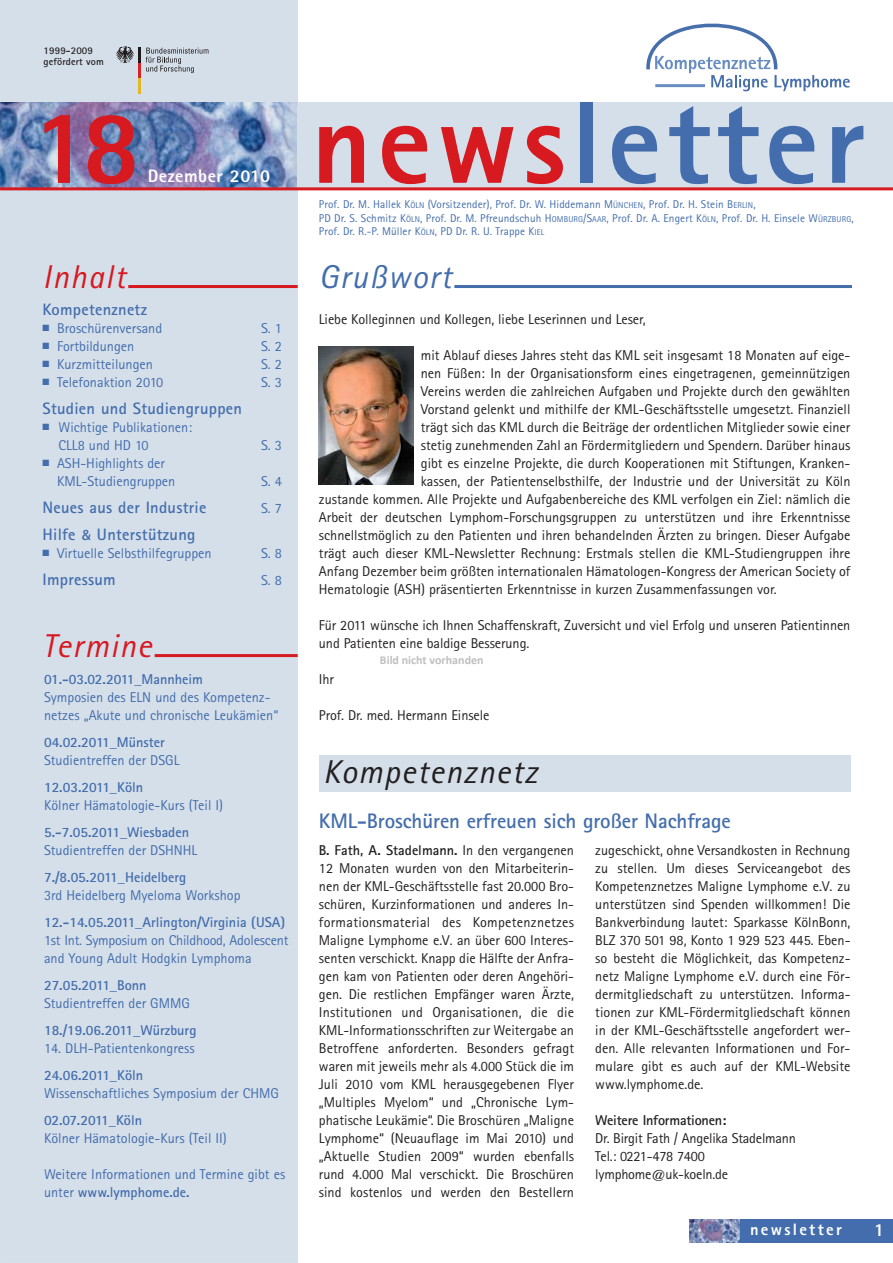
<style>
.page{position:relative;width:893px;height:1263px;background:#fff}
.page>*{position:absolute;margin:0;border:0;box-sizing:border-box;transform-origin:0 0}
.t1{font:800 117px "Rotis Sans Serif";letter-spacing:.045em;color:#436dac}
.t2{font:800 105px "Rotis Sans Serif";color:#d71920}
.t3{font:italic 33px "Rotis Sans Serif";letter-spacing:.04em;color:#d71920}
.t4{font:italic 33px "Rotis Sans Serif";letter-spacing:.04em;color:#231f20}
.t5{font:italic 33px "Rotis Sans Serif";letter-spacing:.04em;color:#436dac}
.t6{font:700 21px "Rotis Sans Serif";letter-spacing:-.005em;color:#436dac}
.t7{font:800 18px "Rotis Sans Serif";letter-spacing:.03em;color:#fff}
.t8{font:700 16.5px "Rotis Sans Serif";letter-spacing:.015em;color:#436dac}
.t9{font:800 16.5px "Rotis Sans Serif";letter-spacing:.14em;color:#fff}
.t10{font:14.25px/18px "Rotis Sans Serif";color:#231f20}
.t11{font:14.25px/18px "Rotis Sans Serif";color:#436dac}
.t12{font:700 14.25px "Rotis Sans Serif";color:#436dac}
.t13{font:700 14.25px "Rotis Sans Serif";letter-spacing:-.015em;color:#231f20}
.t14{font:700 12px "Calibri";color:#bfbfbf}
.t15{font:11.25px/13.5px "Rotis Sans Serif";letter-spacing:.01em;color:#436dac}
.t16{font:700 10.2px/10.6px "Rotis Sans Serif";letter-spacing:.01em;color:#231f20}
.s1{font-family:"Quay Itc T";font-size:15px}
.s2{font-weight:700}
.s3{color:#d71920}
.s4{font-size:8.4px}
</style>
<div class="page">
<div style="left:0;top:0;width:298px;height:1263px;background:#d5dfea"></div>
<img style="left:0;top:102px;width:297px;height:85px">
<div style="left:319px;top:755px;width:531px;height:36px;background:#d5dfea"></div>
<div style="left:690px;top:1219px;width:203px;height:24px;background:#436dac"></div>
<img style="left:690px;top:1219px;width:49px;height:24px">
<div style="left:298px;top:102px;width:595px;height:87px;background:#d5dfea"></div>
<hr style="left:128px;top:285px;width:170px;height:3px;background:#d71920">
<img style="left:319px;top:347px;width:94px;height:138px">
<hr style="left:155px;top:654px;width:143px;height:3px;background:#d71920">
<svg style="left:116px;top:46px;width:92px;height:48px"></svg>
<svg style="left:646px;top:23px;width:204px;height:68px"></svg>
<hr style="left:0;top:187px;width:893px;height:3px;background:#d71920">
<hr style="left:454px;top:285px;width:398px;height:3px;background:#436dac">
<p class="t16" style="left:44px;top:46px;width:62px">1999-2009 gefördert vom</p>
<h2 class="t2" style="left:32px;top:110px;width:109px">18</h2>
<p class="t7" style="left:148px;top:170px;width:124px">Dezember 2010</p>
<h3 class="t3" style="left:43px;top:265px;width:84px">Inhalt</h3>
<p class="t8" style="left:43px;top:304px;width:106px">Kompetenznetz</p>
<p class="t11" style="left:43px;top:321px;width:121px">■ Broschürenversand</p>
<p class="t11" style="left:261px;top:321px;width:22px">S. 1</p>
<p class="t11" style="left:43px;top:339px;width:93px">■ Fortbildungen</p>
<p class="t11" style="left:261px;top:339px;width:22px">S. 2</p>
<p class="t11" style="left:43px;top:357px;width:112px">■ Kurzmitteilungen</p>
<p class="t11" style="left:261px;top:357px;width:22px">S. 2</p>
<p class="t11" style="left:43px;top:375px;width:122px">■ Telefonaktion 2010</p>
<p class="t11" style="left:261px;top:375px;width:22px">S. 3</p>
<p class="t8" style="left:43px;top:403px;width:201px">Studien und Studiengruppen</p>
<p class="t11" style="left:58px;top:420px;width:135px;text-indent:-16px">■ Wichtige Publikationen:<br>CLL8 und HD 10</p>
<p class="t11" style="left:261px;top:438px;width:22px">S. 3</p>
<p class="t11" style="left:57px;top:456px;width:120px;text-indent:-15px">■ ASH-Highlights der<br>KML-Studiengruppen</p>
<p class="t11" style="left:261px;top:474px;width:22px">S. 4</p>
<p class="t8" style="left:43px;top:502px;width:165px">Neues aus der Industrie</p>
<p class="t11" style="left:261px;top:501px;width:22px">S. 7</p>
<p class="t8" style="left:43px;top:529px;width:154px">Hilfe <span class="s1">&amp;</span> Unterstützung</p>
<p class="t11" style="left:43px;top:546px;width:171px">■ Virtuelle Selbsthilfegruppen</p>
<p class="t11" style="left:261px;top:546px;width:22px">S. 8</p>
<p class="t8" style="left:43px;top:574px;width:75px">Impressum</p>
<p class="t11" style="left:261px;top:573px;width:22px">S. 8</p>
<h3 class="t3" style="left:43px;top:634px;width:111px">Termine</h3>
<p class="t12" style="left:44px;top:674px;width:161px">01.-03.02.2011_Mannheim</p>
<p class="t11" style="left:44px;top:690px;width:236px">Symposien des ELN und des Kompetenz&shy;netzes „Akute und chronische Leukämien“</p>
<p class="t12" style="left:44px;top:737px;width:122px">04.02.2011_Münster</p>
<p class="t11" style="left:44px;top:753px;width:137px">Studientreffen der DSGL</p>
<p class="t12" style="left:44px;top:782px;width:101px">12.03.2011_Köln</p>
<p class="t11" style="left:44px;top:798px;width:181px">Kölner Hämatologie-Kurs (Teil I)</p>
<p class="t12" style="left:44px;top:827px;width:147px">5.-7.05.2011_Wiesbaden</p>
<p class="t11" style="left:44px;top:843px;width:155px">Studientreffen der DSHNHL</p>
<p class="t12" style="left:44px;top:872px;width:144px">7./8.05.2011_Heidelberg</p>
<p class="t11" style="left:44px;top:888px;width:198px">3rd Heidelberg Myeloma Workshop</p>
<p class="t12" style="left:44px;top:917px;width:243px">12.-14.05.2011_Arlington/Virginia (USA)</p>
<p class="t11" style="left:44px;top:933px;width:246px">1st Int. Symposium on Childhood, Adolescent and Young Adult Hodgkin Lymphoma</p>
<p class="t12" style="left:44px;top:980px;width:104px">27.05.2011_Bonn</p>
<p class="t11" style="left:44px;top:996px;width:147px">Studientreffen der GMMG</p>
<p class="t12" style="left:44px;top:1025px;width:154px">18./19.06.2011_Würzburg</p>
<p class="t11" style="left:44px;top:1041px;width:152px">14. DLH-Patientenkongress</p>
<p class="t12" style="left:44px;top:1070px;width:101px">24.06.2011_Köln</p>
<p class="t11" style="left:44px;top:1086px;width:236px">Wissenschaftliches Symposium der CHMG</p>
<p class="t12" style="left:44px;top:1115px;width:100px">02.07.2011_Köln</p>
<p class="t11" style="left:44px;top:1131px;width:184px">Kölner Hämatologie-Kurs (Teil II)</p>
<p class="t11" style="left:44px;top:1167px;width:243px">Weitere Informationen und Termine gibt es unter <span class="s2">www.lymphome.de.</span></p>
<h1 class="t1" style="left:311px;top:102px;width:556px"><span class="s3">ne ws</span>letter</h1>
<p class="t15" style="left:319px;top:199px;width:536px">Prof. Dr. M. Hallek K<span class="s4">ÖLN</span> (Vorsitzender), Prof. Dr. W. Hiddemann M<span class="s4">ÜNCHEN</span>, Prof. Dr. H. Stein B<span class="s4">ERLIN</span>,<br>PD Dr. S. Schmitz K<span class="s4">ÖLN</span>, Prof. Dr. M. Pfreundschuh H<span class="s4">OMBURG</span>/S<span class="s4">AAR</span>, Prof. Dr. A. Engert K<span class="s4">ÖLN</span>, Prof. Dr. H. Einsele W<span class="s4">ÜRZBURG</span>,<br>Prof. Dr. R.-P. Müller K<span class="s4">ÖLN</span>, PD Dr. R. U. Trappe K<span class="s4">IEL</span></p>
<h3 class="t5" style="left:319px;top:265px;width:134px">Grußwort</h3>
<p class="t10" style="left:319px;top:312px;width:328px">Liebe Kolleginnen und Kollegen, liebe Leserinnen und Leser,</p>
<p class="t10" style="left:421px;top:348px;width:431px">mit Ablauf dieses Jahres steht das KML seit insgesamt 18 Monaten auf eige-</p>
<p class="t10" style="left:421px;top:366px;width:431px">nen Füßen: In der Organisationsform eines eingetragenen, gemeinnützigen</p>
<p class="t10" style="left:421px;top:384px;width:431px">Vereins werden die zahlreichen Aufgaben und Projekte durch den gewählten</p>
<p class="t10" style="left:421px;top:402px;width:431px">Vorstand gelenkt und mithilfe der KML-Geschäftsstelle umgesetzt. Finanziell</p>
<p class="t10" style="left:421px;top:420px;width:431px">trägt sich das KML durch die Beiträge der ordentlichen Mitglieder sowie einer</p>
<p class="t10" style="left:421px;top:438px;width:431px">stetig zunehmenden Zahl an Fördermitgliedern und Spendern. Darüber hinaus</p>
<p class="t10" style="left:421px;top:456px;width:431px">gibt es einzelne Projekte, die durch Kooperationen mit Stiftungen, Kranken-</p>
<p class="t10" style="left:421px;top:474px;width:431px">kassen, der Patientenselbsthilfe, der Industrie und der Universität zu Köln</p>
<p class="t10" style="left:319px;top:492px;width:533px">zustande kommen. Alle Projekte und Aufgabenbereiche des KML verfolgen ein Ziel: nämlich die</p>
<p class="t10" style="left:319px;top:510px;width:533px">Arbeit der deutschen Lymphom-Forschungsgruppen zu unterstützen und ihre Erkenntnisse</p>
<p class="t10" style="left:319px;top:528px;width:533px">schnellstmöglich zu den Patienten und ihren behandelnden Ärzten zu bringen. Dieser Aufgabe</p>
<p class="t10" style="left:319px;top:546px;width:533px">trägt auch dieser KML-Newsletter Rechnung: Erstmals stellen die KML-Studiengruppen ihre</p>
<p class="t10" style="left:319px;top:564px;width:533px">Anfang Dezember beim größten internationalen Hämatologen-Kongress der American Society of</p>
<p class="t10" style="left:319px;top:582px;width:459px">Hematologie (ASH) präsentierten Erkenntnisse in kurzen Zusammenfassungen vor.</p>
<p class="t10" style="left:319px;top:618px;width:533px">Für 2011 wünsche ich Ihnen Schaffenskraft, Zuversicht und viel Erfolg und unseren Patientinnen und Patienten eine baldige Besserung.</p>
<p class="t10" style="left:319px;top:672px;width:17px">Ihr</p>
<p class="t10" style="left:319px;top:708px;width:172px">Prof. Dr. med. Hermann Einsele</p>
<p class="t14" style="left:380px;top:653px;width:105px">Bild nicht vorhanden</p>
<h3 class="t4" style="left:323px;top:760px;width:216px">Kompetenznetz</h3>
<h3 class="t6" style="left:319px;top:814px;width:413px">KML-Broschüren erfreuen sich großer Nachfrage</h3>
<p class="t10" style="left:319px;top:843px;width:257px;text-align:justify"><span class="s2">B. Fath, A. Stadelmann.</span> In den vergangenen 12 Monaten wurden von den Mitarbeiterin&shy;nen der KML-Geschäftsstelle fast 20.000 Bro&shy;schüren, Kurzinformationen und anderes In - formationsmaterial des Kompetenznetzes Maligne Lymphome e.V. an über 600 Interes&shy;senten verschickt. Knapp die Hälfte der Anfra&shy;gen kam von Patienten oder deren Angehöri&shy;gen. Die restlichen Empfänger waren Ärzte, Institutionen und Organisationen, die die KML-Informationsschriften zur Weitergabe an Betroffene anforderten. Besonders gefragt waren mit jeweils mehr als 4.000 Stück die im Juli 2010 vom KML herausgegebenen Flyer „Multiples Myelom“ und „Chronische Lym&shy;phatische Leukämie“. Die Broschüren „Maligne Lymphome“ (Neuauflage im Mai 2010) und „Aktuelle Studien 2009“ wurden ebenfalls rund 4.000 Mal verschickt. Die Broschüren sind kostenlos und werden den Bestellern</p>
<p class="t10" style="left:595px;top:843px;width:257px;text-align:justify">zugeschickt, ohne Versandkosten in Rechnung zu stellen. Um dieses Serviceangebot des Kompetenznetzes Maligne Lymphome e.V. zu unterstützen sind Spenden willkommen! Die Bankverbindung lautet: Sparkasse KölnBonn, BLZ 370 501 98, Konto 1 929 523 445. Eben&shy;so besteht die Möglichkeit, das Kompetenz&shy;netz Maligne Lymphome e.V. durch eine För&shy;dermitgliedschaft zu unterstützen. Informa&shy;tionen zur KML-Fördermitgliedschaft können in der KML-Geschäftsstelle angefordert wer&shy;den. Alle relevanten Informationen und For&shy;mulare gibt es auch auf der KML-Website www.lymphome.de.</p>
<p class="t13" style="left:595px;top:1115px;width:132px">Weitere Informationen:</p>
<p class="t10" style="left:595px;top:1131px;width:202px">Dr. Birgit Fath / Angelika Stadelmann<br>Tel.: 0221-478 7400 lymphome@uk-koeln.de</p>
<p class="t9" style="left:750px;top:1223px;width:93px">newsletter</p>
<p class="t7" style="left:874px;top:1223px;width:12px">1</p>
</div>
